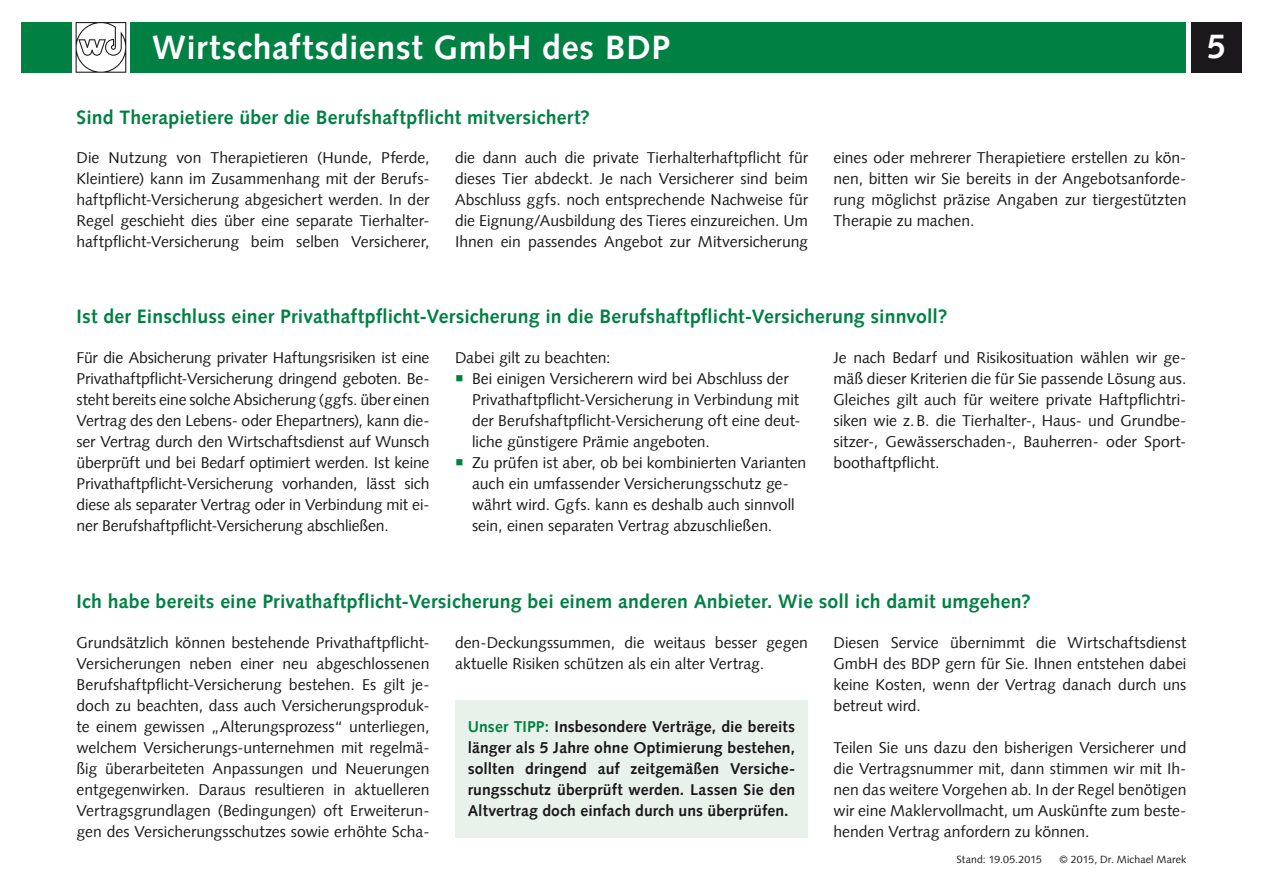
<style>
.page{position:relative;width:1263px;height:893px;background:#fff}
.page>*{position:absolute;margin:0;border:0;box-sizing:border-box;transform-origin:0 0}
.t1{font:700 33.9px "Syntax LT";letter-spacing:.02em;color:#fff}
.t2{font:700 19.5px "Syntax LT";letter-spacing:.01em;color:#008043}
.t3{font:15.75px/21px "Syntax LT";color:#1b181c;text-align:justify}
.t4{font:700 15.75px/21px "Syntax LT";letter-spacing:.005em;color:#1b181c;text-align:justify}
.t5{font:10.5px "Syntax LT";letter-spacing:.015em;color:#1b181c}
.s1{color:#008043}
</style>
<div class="page">
<div style="left:21px;top:22px;width:50px;height:51px;background:#008043"></div>
<div style="left:131px;top:22px;width:1055px;height:51px;background:#008043"></div>
<div style="left:1191px;top:22px;width:51px;height:51px;background:#1b181c"></div>
<svg style="left:76px;top:22px;width:50px;height:51px"></svg>
<div style="left:455px;top:701px;width:353px;height:137px;background:#e8f2ea"></div>
<h1 class="t1" style="left:152px;top:28px;width:519px">Wirtschaftsdienst GmbH des BDP</h1>
<h1 class="t1" style="left:1207px;top:27px;width:20px">5</h1>
<p class="t2" style="left:77px;top:106px;width:515px">Sind Therapietiere über die Berufshaftpflicht mitversichert?</p>
<p class="t3" style="left:77px;top:147px;width:354px">Die Nutzung von Therapietieren (Hunde, Pferde, Kleintiere) kann im Zusammenhang mit der Berufs&shy;haftpflicht-Versicherung abgesichert werden. In der Regel geschieht dies über eine separate Tierhalter&shy;haftpflicht-Versicherung beim selben Versicherer,</p>
<p class="t3" style="left:455px;top:147px;width:354px">die dann auch die private Tierhalterhaftpflicht für dieses Tier abdeckt. Je nach Versicherer sind beim Abschluss ggfs. noch entsprechende Nachweise für die Eignung/Ausbildung des Tieres einzureichen. Um Ihnen ein passendes Angebot zur Mitversicherung</p>
<p class="t3" style="left:833px;top:147px;width:354px">eines oder mehrerer Therapietiere erstellen zu kön&shy;nen, bitten wir Sie bereits in der Angebotsanforde&shy;rung möglichst präzise Angaben zur tiergestützten Therapie zu machen.</p>
<p class="t2" style="left:77px;top:305px;width:872px">Ist der Einschluss einer Privathaftpflicht-Versicherung in die Berufshaftpflicht-Versicherung sinnvoll?</p>
<p class="t3" style="left:77px;top:347px;width:354px">Für die Absicherung privater Haftungsrisiken ist eine Privathaftpflicht-Versicherung dringend geboten. Be&shy;steht bereits eine solche Absicherung (ggfs. über einen Vertrag des den Lebens- oder Ehepartners), kann die&shy;ser Vertrag durch den Wirtschaftsdienst auf Wunsch überprüft und bei Bedarf optimiert werden. Ist keine Privathaftpflicht-Versicherung vorhanden, lässt sich diese als separater Vertrag oder in Verbindung mit ei&shy;ner Berufshaftpflicht-Versicherung abschließen.</p>
<p class="t3" style="left:472px;top:347px;width:336px;text-align:left;text-indent:-17px">Dabei gilt zu beachten:<br>Bei einigen Versicherern wird bei Abschluss der Privathaftpflicht-Versicherung in Verbindung mit der Berufshaftpflicht-Versicherung oft eine deut&shy;liche günstigere Prämie angeboten.<br>Zu prüfen ist aber, ob bei kombinierten Varianten auch ein umfassender Versicherungsschutz ge&shy;währt wird. Ggfs. kann es deshalb auch sinnvoll sein, einen separaten Vertrag abzuschließen.</p>
<p class="t3" style="left:833px;top:347px;width:354px">Je nach Bedarf und Risikosituation wählen wir ge&shy;mäß dieser Kriterien die für Sie passende Lösung aus.<br>Gleiches gilt auch für weitere private Haftpflichtri&shy;siken wie z.B. die Tierhalter-, Haus- und Grundbe&shy;sitzer-, Gewässerschaden-, Bauherren- oder Sport&shy;boothaftpflicht.</p>
<p class="t2" style="left:77px;top:590px;width:956px">Ich habe bereits eine Privathaftpflicht-Versicherung bei einem anderen Anbieter. Wie soll ich damit umgehen?</p>
<p class="t3" style="left:77px;top:632px;width:354px">Grundsätzlich können bestehende Privathaftpflicht-Versicherungen neben einer neu abgeschlossenen Berufshaftpflicht-Versicherung bestehen. Es gilt je&shy;doch zu beachten, dass auch Versicherungsproduk&shy;te einem gewissen „Alterungsprozess“ unterliegen, welchem Versicherungs-unternehmen mit regelmä&shy;ßig überarbeiteten Anpassungen und Neuerungen entgegenwirken. Daraus resultieren in aktuelleren Vertragsgrundlagen (Bedingungen) oft Erweiterun&shy;gen des Versicherungsschutzes sowie erhöhte Scha-</p>
<p class="t3" style="left:455px;top:632px;width:354px">den-Deckungssummen, die weitaus besser gegen aktuelle Risiken schützen als ein alter Vertrag.</p>
<p class="t4" style="left:468px;top:716px;width:329px"><span class="s1">Unser TIPP:</span> Insbesondere Verträge, die bereits länger als 5 Jahre ohne Optimierung bestehen, sollten dringend auf zeitgemäßen Versiche&shy;rungsschutz überprüft werden. Lassen Sie den Altvertrag doch einfach durch uns überprüfen.</p>
<p class="t3" style="left:833px;top:632px;width:354px">Diesen Service übernimmt die Wirtschaftsdienst GmbH des BDP gern für Sie. Ihnen entstehen dabei keine Kosten, wenn der Vertrag danach durch uns betreut wird.</p>
<p class="t3" style="left:833px;top:737px;width:354px">Teilen Sie uns dazu den bisherigen Versicherer und die Vertragsnummer mit, dann stimmen wir mit Ih&shy;nen das weitere Vorgehen ab. In der Regel benötigen wir eine Maklervollmacht, um Auskünfte zum beste&shy;henden Vertrag anfordern zu können.</p>
<p class="t5" style="left:956px;top:853px;width:87px">Stand: 19.05.2015</p>
<p class="t5" style="left:1059px;top:853px;width:128px">© 2015, Dr. Michael Marek</p>
</div>
